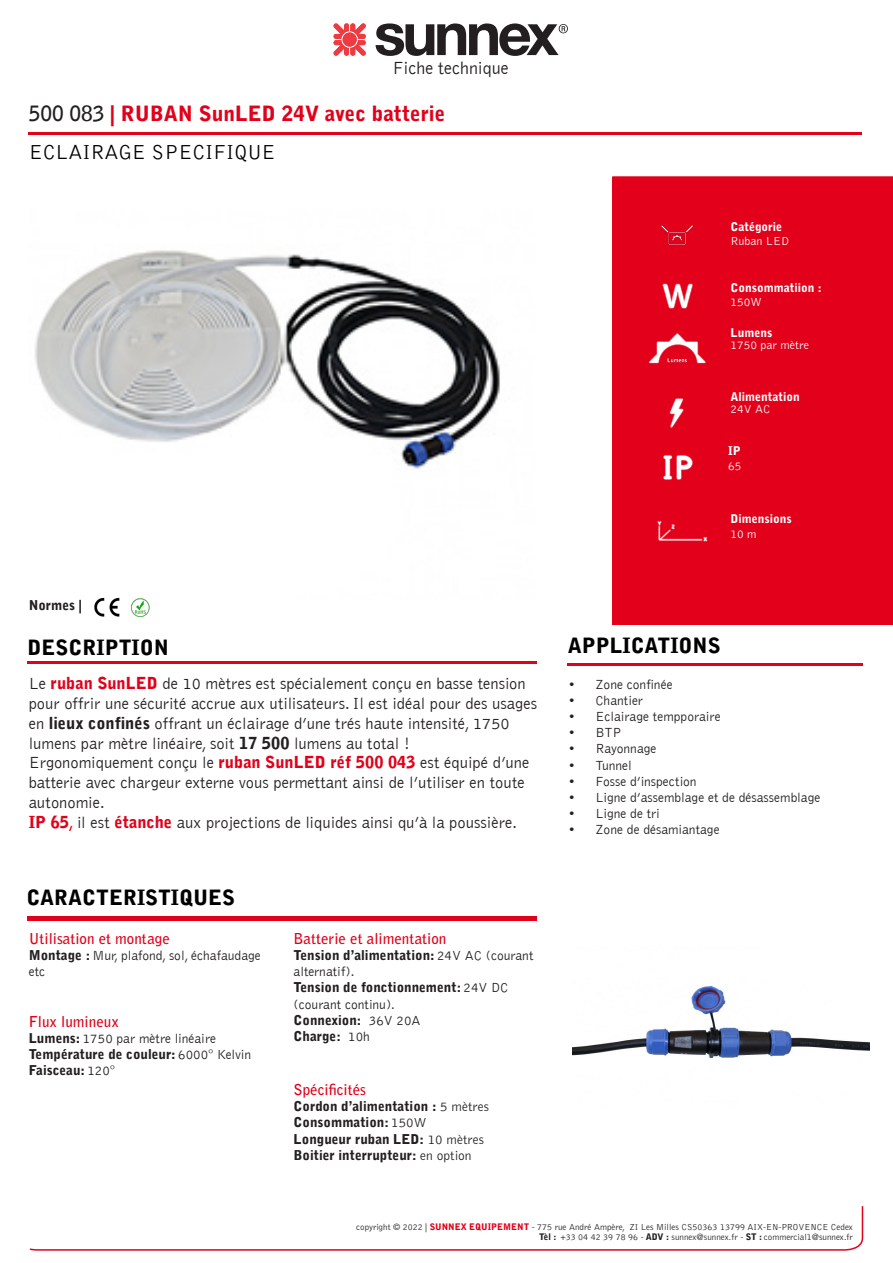
<style>
.page{position:relative;width:893px;height:1263px;background:#fff}
.page>*{position:absolute;margin:0;border:0;box-sizing:border-box;transform-origin:0 0}
.t1{font:900 21px "Bell Gothic Std";color:#000}
.t2{font:900 21px "Bell Gothic Std";color:#e2001a}
.t3{font:300 21px "Bell Gothic Std";color:#000}
.t4{font:300 18px "Bell Gothic";color:#231f20}
.t5{font:300 16.5px/19.8px "Bell Gothic";color:#231f20}
.t6{font:700 15px "Bell Gothic Std";color:#e2001a}
.t7{font:300 13.5px/16.2px "Bell Gothic";color:#231f20}
.t8{font:900 13.5px/16.2px "Bell Gothic";color:#231f20}
.t9{font:900 13.5px "Bell Gothic Std";color:#231f20}
.t10{font:900 12px "Bell Gothic Std";color:#fff}
.t11{font:300 12px "Bell Gothic Std";color:#fff}
.t12{font:300 12px "Bell Gothic";color:#fff}
.t13{font:300 9px "Bell Gothic Std";color:#231f20}
.s1{font-family:"Bell Gothic";font-weight:700;color:#231f20}
.s2{font-weight:900;color:#e2001a}
.s3{font-weight:900}
.s4{font-family:"Bell Gothic Std";font-weight:700;color:#e2001a}
.s5{font-family:"Bell Gothic Std";font-weight:900}
.s6{font-family:"Bell Gothic";font-weight:300}
.s7{font-weight:300}
.s8{font-family:"Bell Gothic Std";font-weight:300}
</style>
<div class="page">
<div style="left:612px;top:176px;width:281px;height:449px;background:#e2001a"></div>
<svg style="left:334px;top:23px;width:32px;height:33px"></svg>
<svg style="left:376px;top:23px;width:192px;height:33px"></svg>
<hr style="left:29px;top:132px;width:833px;height:3px;background:#e2001a">
<img style="left:35px;top:250px;width:465px;height:219px">
<img style="left:644px;top:275px;width:66px;height:42px">
<img style="left:644px;top:392px;width:66px;height:41px">
<div style="left:640px;top:217px;width:74px;height:37px;background:#e2001a"></div>
<img style="left:649px;top:514px;width:66px;height:38px">
<img style="left:644px;top:447px;width:66px;height:41px">
<hr style="left:28px;top:661px;width:509px;height:3px;background:#e2001a">
<hr style="left:567px;top:663px;width:296px;height:2px;background:#e2001a">
<div style="left:27px;top:916px;width:510px;height:5px;background:#e2001a"></div>
<svg style="left:29px;top:1206px;width:835px;height:45px"></svg>
<img style="left:572px;top:986px;width:298px;height:73px">
<img style="left:94px;top:597px;width:26px;height:20px">
<img style="left:130px;top:598px;width:20px;height:19px">
<img style="left:644px;top:329px;width:66px;height:41px">
<p class="t4" style="left:393px;top:58px;width:118px">Fiche technique</p>
<p class="t2" style="left:29px;top:101px;width:418px"><span class="s1">500 083</span> | RUBAN SunLED 24V avec batterie</p>
<p class="t3" style="left:29px;top:141px;width:248px">ECLAIRAGE SPECIFIQUE</p>
<p class="t8" style="left:29px;top:598px;width:55px">Normes |</p>
<p class="t10" style="left:730px;top:219px;width:53px">Catégorie</p>
<p class="t11" style="left:730px;top:235px;width:60px">Ruban LED</p>
<p class="t10" style="left:730px;top:280px;width:93px">Consommatiion :</p>
<p class="t12" style="left:730px;top:296px;width:33px">150W</p>
<p class="t10" style="left:730px;top:326px;width:43px">Lumens</p>
<p class="t11" style="left:730px;top:339px;width:80px">1750 par mètre</p>
<p class="t10" style="left:730px;top:389px;width:71px">Alimentation</p>
<p class="t11" style="left:730px;top:402px;width:41px">24V AC</p>
<p class="t10" style="left:728px;top:444px;width:14px">IP</p>
<p class="t11" style="left:728px;top:459px;width:15px">65</p>
<p class="t10" style="left:730px;top:512px;width:63px">Dimensions</p>
<p class="t11" style="left:730px;top:527px;width:27px">10 m</p>
<p class="t1" style="left:28px;top:635px;width:143px">DESCRIPTION</p>
<p class="t1" style="left:568px;top:633px;width:154px">APPLICATIONS</p>
<p class="t5" style="left:29px;top:674px;width:510px">Le <span class="s2">ruban SunLED</span> de 10 mètres est spécialement conçu en basse tension pour offrir une sécurité accrue aux utilisateurs. Il est idéal pour des usages en <span class="s3">lieux confinés</span> offrant un éclairage d’une trés haute intensité, 1750 lumens par mètre linéaire, soit <span class="s3">17 500</span> lumens au total !<br>Ergonomiquement conçu le <span class="s2">ruban SunLED réf 500 043</span> est équipé d’une batterie avec chargeur externe vous permettant ainsi de l’utiliser en toute autonomie.<br><span class="s2">IP 65</span><span class="s4">,</span> il est <span class="s2">étanche</span> aux projections de liquides ainsi qu’à la poussière.</p>
<p class="t7" style="left:568px;top:676px;width:106px">• Zone confinée</p>
<p class="t7" style="left:568px;top:692px;width:76px">• Chantier</p>
<p class="t7" style="left:568px;top:709px;width:154px">• Eclairage tempporaire</p>
<p class="t7" style="left:568px;top:725px;width:55px">• BTP</p>
<p class="t7" style="left:568px;top:741px;width:90px">• Rayonnage</p>
<p class="t7" style="left:568px;top:757px;width:65px">• Tunnel</p>
<p class="t7" style="left:568px;top:773px;width:130px">• Fosse d’inspection</p>
<p class="t7" style="left:568px;top:790px;width:254px">• Ligne d’assemblage et de désassemblage</p>
<p class="t7" style="left:568px;top:806px;width:93px">• Ligne de tri</p>
<p class="t7" style="left:568px;top:822px;width:153px">• Zone de désamiantage</p>
<p class="t1" style="left:27px;top:886px;width:210px">CARACTERISTIQUES</p>
<p class="t6" style="left:29px;top:929px;width:143px">Utilisation et montage</p>
<p class="t7" style="left:29px;top:948px;width:234px"><span class="s3">Montage :</span> Mur, plafond, sol, échafaudage etc</p>
<p class="t6" style="left:29px;top:1012px;width:92px">Flux lumineux</p>
<p class="t7" style="left:29px;top:1031px;width:189px"><span class="s5">Lumens:</span> 1750 par mètre linéaire</p>
<p class="t9" style="left:29px;top:1046px;width:224px">Température de couleur: <span class="s6">6000° Kelvin</span></p>
<p class="t9" style="left:29px;top:1062px;width:88px">Faisceau: <span class="s6">120°</span></p>
<p class="t6" style="left:294px;top:929px;width:154px">Batterie et alimentation</p>
<p class="t7" style="left:294px;top:948px;width:241px"><span class="s5">Tension d’alimentation:</span> 24V AC (courant alternatif).</p>
<p class="t8" style="left:294px;top:979px;width:216px">Tension de fonctionnement: <span class="s7">24V DC (courant continu).</span></p>
<p class="t8" style="left:294px;top:1012px;width:129px">Connexion: <span class="s7">36V 20A</span></p>
<p class="t8" style="left:294px;top:1028px;width:78px">Charge: <span class="s7">10h</span></p>
<p class="t6" style="left:294px;top:1080px;width:74px">Spécificités</p>
<p class="t9" style="left:294px;top:1098px;width:197px">Cordon d’alimentation : <span class="s7">5 mètres</span></p>
<p class="t8" style="left:294px;top:1114px;width:134px">Consommation: <span class="s8">150W</span></p>
<p class="t8" style="left:294px;top:1131px;width:192px">Longueur ruban LED: <span class="s8">10 mètres</span></p>
<p class="t8" style="left:294px;top:1147px;width:180px">Boitier interrupteur: <span class="s8">en option</span></p>
<p class="t13" style="left:356px;top:1222px;width:498px">copyright © 2022 | <span class="s2">SUNNEX EQUIPEMENT</span> - 775 rue André Ampère, ZI Les Milles CS50363 13799 AIX-EN-PROVENCE Cedex</p>
<p class="t13" style="left:539px;top:1232px;width:316px"><span class="s3">Tèl :</span> +33 04 42 39 78 96 - <span class="s3">ADV :</span> sunnex@sunnex.fr - <span class="s3">ST :</span> commercial1@sunnex.fr</p>
</div>
